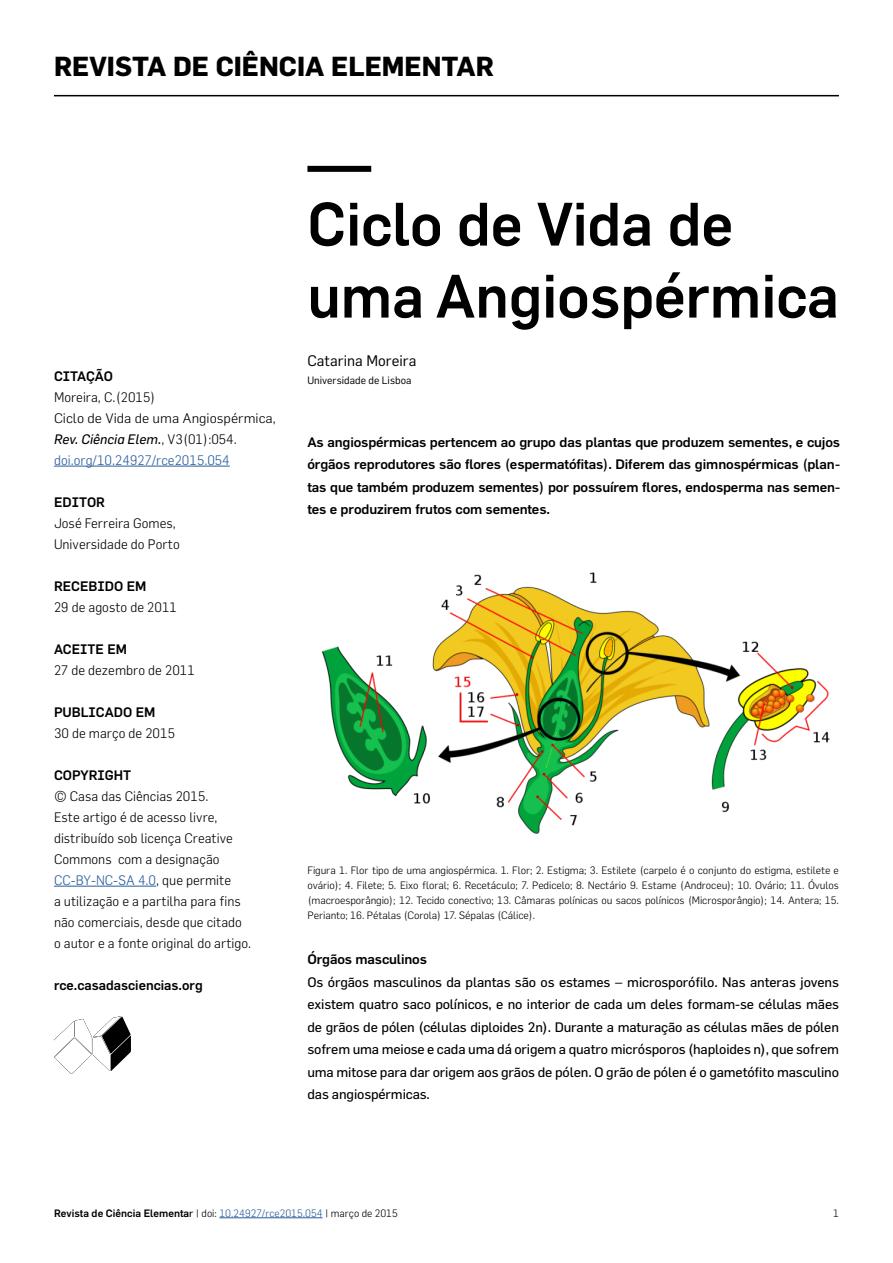
<style>
.page{position:relative;width:893px;height:1263px;background:#fff}
.page>*{position:absolute;margin:0;border:0;box-sizing:border-box;transform-origin:0 0}
.t1{font:500 60px/72px "Flama";color:#000}
.t2{font:700 27px "Flama";color:#000}
.t3{font:15px "Flama";color:#000}
.t4{font:300 13.5px/21px "Flama";color:#000}
.t5{font:13.5px/22.5px "Flama";letter-spacing:-.01em;color:#000;text-align:justify}
.t6{font:500 13.5px/22.5px "Flama";color:#000;text-align:justify}
.t7{font:300 10.5px/15px "Flama";letter-spacing:-.01em;color:#000;text-align:justify}
.t8{font:500 10.5px "Flama";color:#000}
.t9{font:10.5px "Flama";color:#000}
.s1{font-weight:400;font-style:italic}
.s2{color:#275b9b}
.s3{font-weight:400}
.s4{font-weight:300}
.s5{font-weight:300;color:#275b9b}
</style>
<div class="page">
<hr style="left:54px;top:95px;width:785px;height:1px;background:#000">
<hr style="left:219px;top:1217px;width:104px;height:1px;background:#275b9b">
<div style="left:307px;top:166px;width:64px;height:6px;background:#000"></div>
<img style="left:321px;top:572px;width:509px;height:262px">
<hr style="left:54px;top:466px;width:176px;height:1px;background:#275b9b">
<hr style="left:54px;top:886px;width:102px;height:1px;background:#275b9b">
<svg style="left:54px;top:1016px;width:77px;height:58px"></svg>
<h2 class="t2" style="left:54px;top:50px;width:441px">REVISTA DE CIÊNCIA ELEMENTAR</h2>
<p class="t6" style="left:54px;top:364px;width:60px">CITAÇÃO</p>
<p class="t4" style="left:54px;top:386px;width:223px">Moreira, C.(2015)<br>Ciclo de Vida de uma Angiospérmica,<br><span class="s1">Rev. Ciência Elem.</span>, V3(01):054. <span class="s2">doi.org/10.24927/rce2015.054</span></p>
<p class="t6" style="left:54px;top:490px;width:53px">EDITOR</p>
<p class="t4" style="left:54px;top:512px;width:127px">José Ferreira Gomes,<br>Universidade do Porto</p>
<p class="t6" style="left:54px;top:574px;width:94px">RECEBIDO EM</p>
<p class="t4" style="left:54px;top:596px;width:125px">29 de agosto de 2011</p>
<p class="t6" style="left:54px;top:637px;width:75px">ACEITE EM</p>
<p class="t4" style="left:54px;top:659px;width:143px">27 de dezembro de 2011</p>
<p class="t6" style="left:54px;top:700px;width:103px">PUBLICADO EM</p>
<p class="t4" style="left:54px;top:722px;width:123px">30 de março de 2015</p>
<p class="t6" style="left:54px;top:763px;width:79px">COPYRIGHT</p>
<p class="t4" style="left:54px;top:785px;width:199px">© Casa das Ciências 2015.<br>Este artigo é de acesso livre, distribuído sob licença Creative<br>Commons com a designação<br><span class="s2">CC-BY-NC-SA 4.0</span>, que permite<br>a utilização e a partilha para fins não comerciais, desde que citado o autor e a fonte original do artigo.</p>
<p class="t6" style="left:54px;top:973px;width:150px">rce.casadasciencias.org</p>
<h1 class="t1" style="left:307px;top:187px;width:533px">Ciclo de Vida de uma Angiospérmica</h1>
<p class="t3" style="left:307px;top:351px;width:110px">Catarina Moreira</p>
<p class="t9" style="left:307px;top:373px;width:106px">Universidade de Lisboa</p>
<p class="t6" style="left:307px;top:430px;width:534px">As angiospérmicas pertencem ao grupo das plantas que produzem sementes, e cujos órgãos reprodutores são flores (espermatófitas). Diferem das gimnospérmicas (plan&shy;tas que também produzem sementes) por possuírem flores, endosperma nas semen&shy;tes e produzirem frutos com sementes.</p>
<p class="t7" style="left:307px;top:863px;width:533px">Figura 1. Flor tipo de uma angiospérmica. 1. Flor; 2. Estigma; 3. Estilete (carpelo é o conjunto do estigma, estilete e ovário); 4. Filete; 5. Eixo floral; 6. Recetáculo; 7. Pedicelo; 8. Nectário 9. Estame (Androceu); 10. Ovário; 11. Óvulos (macroesporângio); 12. Tecido conectivo; 13. Câmaras polínicas ou sacos polínicos (Microsporângio); 14. Antera; 15.<br>Perianto; 16. Pétalas (Corola) 17. Sépalas (Cálice).</p>
<p class="t6" style="left:307px;top:948px;width:121px">Órgãos masculinos</p>
<p class="t5" style="left:307px;top:970px;width:533px">Os órgãos masculinos da plantas são os estames – microsporófilo. Nas anteras jovens existem quatro saco polínicos, e no interior de cada um deles formam-se células mães de grãos de pólen (células diploides 2n). Durante a maturação as células mães de pólen sofrem uma meiose e cada uma dá origem a quatro micrósporos (haploides n), que sofrem uma mitose para dar origem aos grãos de pólen. O grão de pólen é o gametófito masculino das angiospérmicas.</p>
<p class="t8" style="left:54px;top:1206px;width:345px">Revista de Ciência Elementa<span class="s3">r</span> <span class="s4">| doi:</span> <span class="s5">10.24927/rce2015.054</span> <span class="s4">| março de 2015</span></p>
<p class="t7" style="left:833px;top:1205px;width:7px">1</p>
</div>
